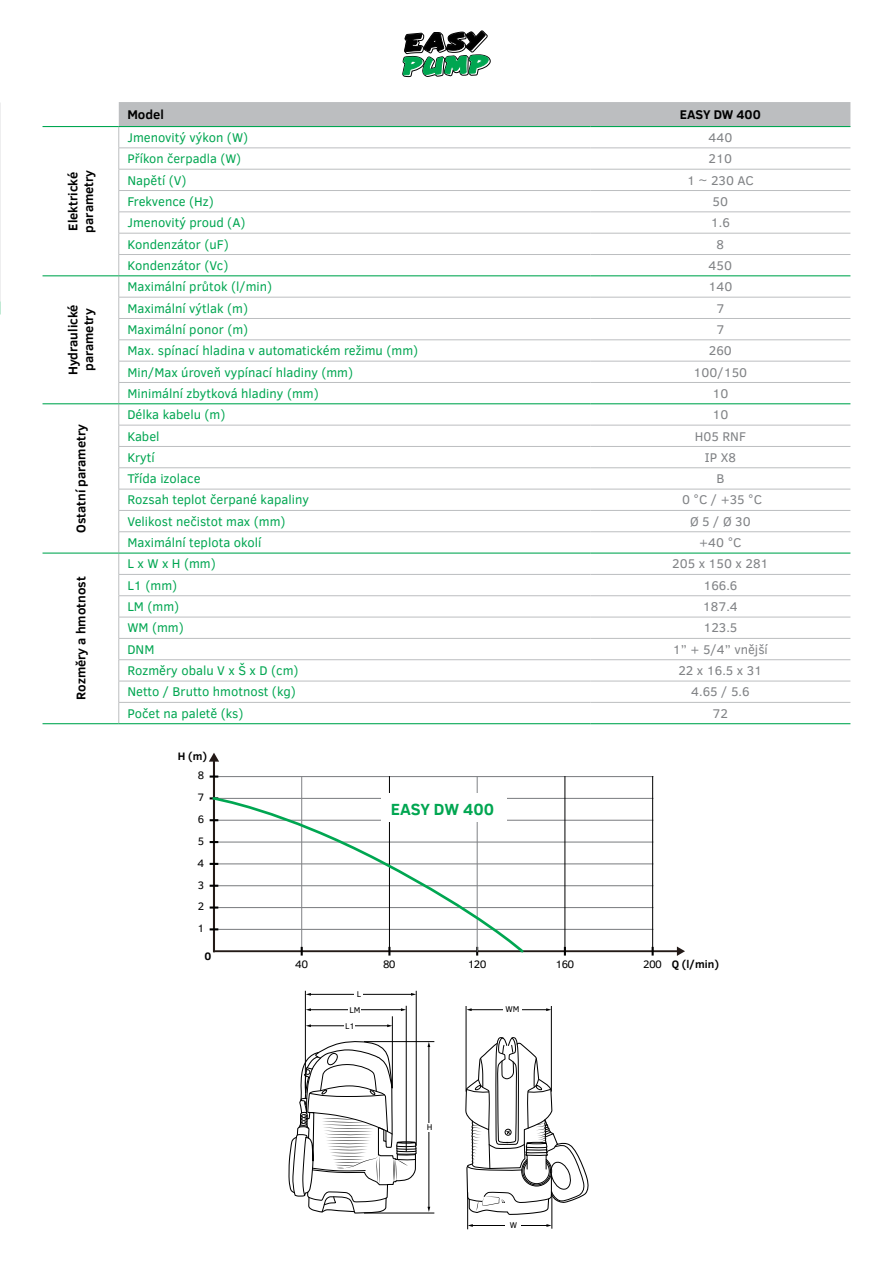
<style>
.page{position:relative;width:893px;height:1263px;background:#fff}
.page>*{position:absolute;margin:0;border:0;box-sizing:border-box;transform-origin:0 0}
.t1{font:700 16.5px "Clear Sans";color:#00a651}
.t2{font:12.9px "Clear Sans";color:#00a651}
.t3{font:12.9px "Clear Sans";color:#808285}
.t4{font:700 12.9px/15.6px "Clear Sans";color:#000}
.t5{font:12.75px "Clear Sans";color:#00a651}
.t6{font:11.1px "Clear Sans";letter-spacing:-.05em;color:#000}
.t7{font:700 11.1px "Clear Sans";color:#000}
.t8{font:8.55px "Clear Sans";color:#000}
</style>
<div class="page">
<svg style="left:119px;top:102px;width:731px;height:621px"></svg>
<hr style="left:43px;top:126px;width:76px;height:1px;background:#00a651">
<hr style="left:119px;top:126px;width:471px;height:1px;background:#00a651">
<hr style="left:590px;top:126px;width:260px;height:1px;background:#00a651">
<hr style="left:43px;top:275px;width:76px;height:1px;background:#00a651">
<hr style="left:119px;top:275px;width:471px;height:1px;background:#00a651">
<hr style="left:590px;top:275px;width:260px;height:1px;background:#00a651">
<hr style="left:43px;top:403px;width:76px;height:1px;background:#00a651">
<hr style="left:119px;top:403px;width:471px;height:1px;background:#00a651">
<hr style="left:590px;top:403px;width:260px;height:1px;background:#00a651">
<hr style="left:43px;top:552px;width:76px;height:2px;background:#00a651">
<hr style="left:119px;top:552px;width:471px;height:2px;background:#00a651">
<hr style="left:590px;top:552px;width:260px;height:2px;background:#00a651">
<hr style="left:43px;top:723px;width:76px;height:1px;background:#00a651">
<hr style="left:119px;top:723px;width:471px;height:1px;background:#00a651">
<hr style="left:590px;top:723px;width:260px;height:1px;background:#00a651">
<hr style="left:214px;top:929px;width:439px;height:1px;background:#808285">
<hr style="left:301px;top:776px;width:1px;height:175px;background:#808285">
<hr style="left:214px;top:950px;width:464px;height:2px;background:#231a17">
<svg style="left:677px;top:946px;width:8px;height:10px"></svg>
<hr style="left:213px;top:760px;width:2px;height:191px;background:#231a17">
<svg style="left:209px;top:753px;width:10px;height:9px"></svg>
<hr style="left:214px;top:907px;width:439px;height:1px;background:#808285">
<hr style="left:214px;top:885px;width:439px;height:1px;background:#808285">
<hr style="left:214px;top:863px;width:439px;height:1px;background:#808285">
<hr style="left:214px;top:841px;width:439px;height:1px;background:#808285">
<hr style="left:214px;top:820px;width:439px;height:1px;background:#808285">
<hr style="left:214px;top:798px;width:439px;height:1px;background:#808285">
<hr style="left:214px;top:776px;width:439px;height:1px;background:#808285">
<hr style="left:389px;top:776px;width:1px;height:175px;background:#000">
<hr style="left:477px;top:776px;width:1px;height:175px;background:#808285">
<hr style="left:564px;top:776px;width:1px;height:175px;background:#000">
<hr style="left:652px;top:776px;width:1px;height:175px;background:#000">
<svg style="left:211px;top:775px;width:6px;height:3px"></svg>
<svg style="left:211px;top:796px;width:314px;height:158px"></svg>
<div style="left:381px;top:793px;width:125px;height:28px;background:#fff"></div>
<hr style="left:466px;top:1006px;width:1px;height:85px;background:#000">
<hr style="left:551px;top:1006px;width:1px;height:85px;background:#000">
<hr style="left:364px;top:1041px;width:70px;height:1px;background:#000">
<hr style="left:364px;top:1213px;width:70px;height:1px;background:#000">
<hr style="left:429px;top:1046px;width:1px;height:162px;background:#000">
<svg style="left:427px;top:1042px;width:3px;height:5px"></svg>
<div style="left:425px;top:1123px;width:8px;height:8px;background:#fff"></div>
<svg style="left:288px;top:990px;width:129px;height:224px"></svg>
<svg style="left:465px;top:1037px;width:124px;height:178px"></svg>
<hr style="left:467px;top:1192px;width:1px;height:37px;background:#000">
<hr style="left:552px;top:1192px;width:1px;height:37px;background:#000">
<hr style="left:472px;top:1225px;width:75px;height:1px;background:#000">
<svg style="left:546px;top:1224px;width:6px;height:3px"></svg>
<svg style="left:468px;top:1224px;width:5px;height:3px"></svg>
<div style="left:506px;top:1221px;width:15px;height:9px;background:#fff"></div>
<hr style="left:471px;top:1009px;width:76px;height:1px;background:#000">
<svg style="left:546px;top:1008px;width:5px;height:3px"></svg>
<svg style="left:466px;top:1008px;width:6px;height:3px"></svg>
<div style="left:503px;top:1005px;width:19px;height:9px;background:#fff"></div>
<svg style="left:402px;top:30px;width:89px;height:48px"></svg>
<p class="t4" style="left:65px;top:233px;width:64px;rotate:-90deg">Elektrické parametry</p>
<p class="t4" style="left:65px;top:375px;width:72px;text-align:center;rotate:-90deg">Hydraulické parametry</p>
<p class="t4" style="left:73px;top:533px;width:110px;rotate:-90deg">Ostatní parametry</p>
<p class="t4" style="left:73px;top:700px;width:125px;rotate:-90deg">Rozměry a hmotnost</p>
<p class="t4" style="left:127px;top:106px;width:38px">Model</p>
<p class="t4" style="left:680px;top:106px;width:82px">EASY DW 400</p>
<p class="t2" style="left:127px;top:129px;width:122px">Jmenovitý výkon (W)</p>
<p class="t3" style="left:708px;top:129px;width:25px">440</p>
<p class="t5" style="left:127px;top:150px;width:115px">Příkon čerpadla (W)</p>
<p class="t3" style="left:709px;top:150px;width:25px">210</p>
<p class="t2" style="left:127px;top:172px;width:61px">Napětí (V)</p>
<p class="t3" style="left:687px;top:172px;width:68px">1 ~ 230 AC</p>
<p class="t2" style="left:127px;top:193px;width:88px">Frekvence (Hz)</p>
<p class="t3" style="left:713px;top:193px;width:17px">50</p>
<p class="t2" style="left:127px;top:214px;width:120px">Jmenovitý proud (A)</p>
<p class="t3" style="left:711px;top:214px;width:21px">1.6</p>
<p class="t2" style="left:127px;top:235px;width:103px">Kondenzátor (uF)</p>
<p class="t3" style="left:717px;top:235px;width:9px">8</p>
<p class="t2" style="left:127px;top:257px;width:103px">Kondenzátor (Vc)</p>
<p class="t3" style="left:709px;top:257px;width:25px">450</p>
<p class="t2" style="left:127px;top:278px;width:146px">Maximální průtok (l/min)</p>
<p class="t3" style="left:708px;top:278px;width:25px">140</p>
<p class="t2" style="left:127px;top:299px;width:122px">Maximální výtlak (m)</p>
<p class="t3" style="left:716px;top:299px;width:9px">7</p>
<p class="t2" style="left:127px;top:321px;width:122px">Maximální ponor (m)</p>
<p class="t3" style="left:716px;top:321px;width:9px">7</p>
<p class="t2" style="left:127px;top:342px;width:292px">Max. spínací hladina v automatickém režimu (mm)</p>
<p class="t3" style="left:709px;top:342px;width:25px">260</p>
<p class="t2" style="left:127px;top:363px;width:227px">Min/Max úroveň vypínací hladiny (mm)</p>
<p class="t3" style="left:693px;top:363px;width:55px">100/150</p>
<p class="t2" style="left:127px;top:385px;width:193px">Minimální zbytková hladiny (mm)</p>
<p class="t3" style="left:712px;top:385px;width:17px">10</p>
<p class="t2" style="left:127px;top:406px;width:100px">Délka kabelu (m)</p>
<p class="t3" style="left:712px;top:406px;width:17px">10</p>
<p class="t2" style="left:127px;top:427px;width:34px">Kabel</p>
<p class="t3" style="left:695px;top:427px;width:53px">H05 RNF</p>
<p class="t2" style="left:127px;top:449px;width:29px">Krytí</p>
<p class="t3" style="left:705px;top:449px;width:33px">IP X8</p>
<p class="t2" style="left:127px;top:470px;width:75px">Třída izolace</p>
<p class="t3" style="left:716px;top:470px;width:10px">B</p>
<p class="t2" style="left:127px;top:491px;width:183px">Rozsah teplot čerpané kapaliny</p>
<p class="t3" style="left:682px;top:491px;width:81px">0 °C / +35 °C</p>
<p class="t2" style="left:127px;top:513px;width:160px">Velikost nečistot max (mm)</p>
<p class="t3" style="left:690px;top:513px;width:62px">Ø 5 / Ø 30</p>
<p class="t2" style="left:127px;top:534px;width:136px">Maximální teplota okolí</p>
<p class="t3" style="left:699px;top:534px;width:44px">+40 °C</p>
<p class="t2" style="left:127px;top:555px;width:90px">L x W x H (mm)</p>
<p class="t3" style="left:672px;top:555px;width:98px">205 x 150 x 281</p>
<p class="t2" style="left:127px;top:577px;width:51px">L1 (mm)</p>
<p class="t3" style="left:703px;top:577px;width:36px">166.6</p>
<p class="t2" style="left:127px;top:598px;width:53px">LM (mm)</p>
<p class="t3" style="left:703px;top:598px;width:37px">187.4</p>
<p class="t2" style="left:127px;top:619px;width:58px">WM (mm)</p>
<p class="t3" style="left:703px;top:619px;width:36px">123.5</p>
<p class="t2" style="left:127px;top:641px;width:29px">DNM</p>
<p class="t3" style="left:673px;top:641px;width:96px">1” + 5/4” vnější</p>
<p class="t2" style="left:127px;top:662px;width:173px">Rozměry obalu V x Š x D (cm)</p>
<p class="t3" style="left:678px;top:662px;width:85px">22 x 16.5 x 31</p>
<p class="t2" style="left:127px;top:683px;width:170px">Netto / Brutto hmotnost (kg)</p>
<p class="t3" style="left:691px;top:683px;width:60px">4.65 / 5.6</p>
<p class="t2" style="left:127px;top:705px;width:118px">Počet na paletě (ks)</p>
<p class="t3" style="left:713px;top:705px;width:17px">72</p>
<p class="t7" style="left:178px;top:748px;width:31px">H (m)</p>
<p class="t6" style="left:198px;top:768px;width:8px">8</p>
<p class="t6" style="left:198px;top:790px;width:8px">7</p>
<p class="t6" style="left:198px;top:812px;width:8px">6</p>
<p class="t6" style="left:198px;top:834px;width:8px">5</p>
<p class="t6" style="left:198px;top:855px;width:8px">4</p>
<p class="t6" style="left:198px;top:877px;width:8px">3</p>
<p class="t6" style="left:198px;top:899px;width:8px">2</p>
<p class="t6" style="left:198px;top:921px;width:8px">1</p>
<p class="t7" style="left:204px;top:948px;width:8px">0</p>
<p class="t1" style="left:391px;top:797px;width:105px">EASY DW 400</p>
<p class="t6" style="left:295px;top:957px;width:15px">40</p>
<p class="t7" style="left:672px;top:956px;width:49px">Q (l/min)</p>
<p class="t6" style="left:383px;top:957px;width:14px">80</p>
<p class="t6" style="left:468px;top:957px;width:20px">120</p>
<p class="t6" style="left:555px;top:957px;width:20px">160</p>
<p class="t6" style="left:643px;top:957px;width:20px">200</p>
<p class="t8" style="left:357px;top:988px;width:6px">L</p>
<p class="t8" style="left:349px;top:1004px;width:13px">LM</p>
<p class="t8" style="left:345px;top:1020px;width:11px">L1</p>
<p class="t8" style="left:506px;top:1004px;width:16px">WM</p>
<p class="t8" style="left:427px;top:1121px;width:7px">H</p>
<p class="t8" style="left:510px;top:1219px;width:9px">W</p>
</div>
